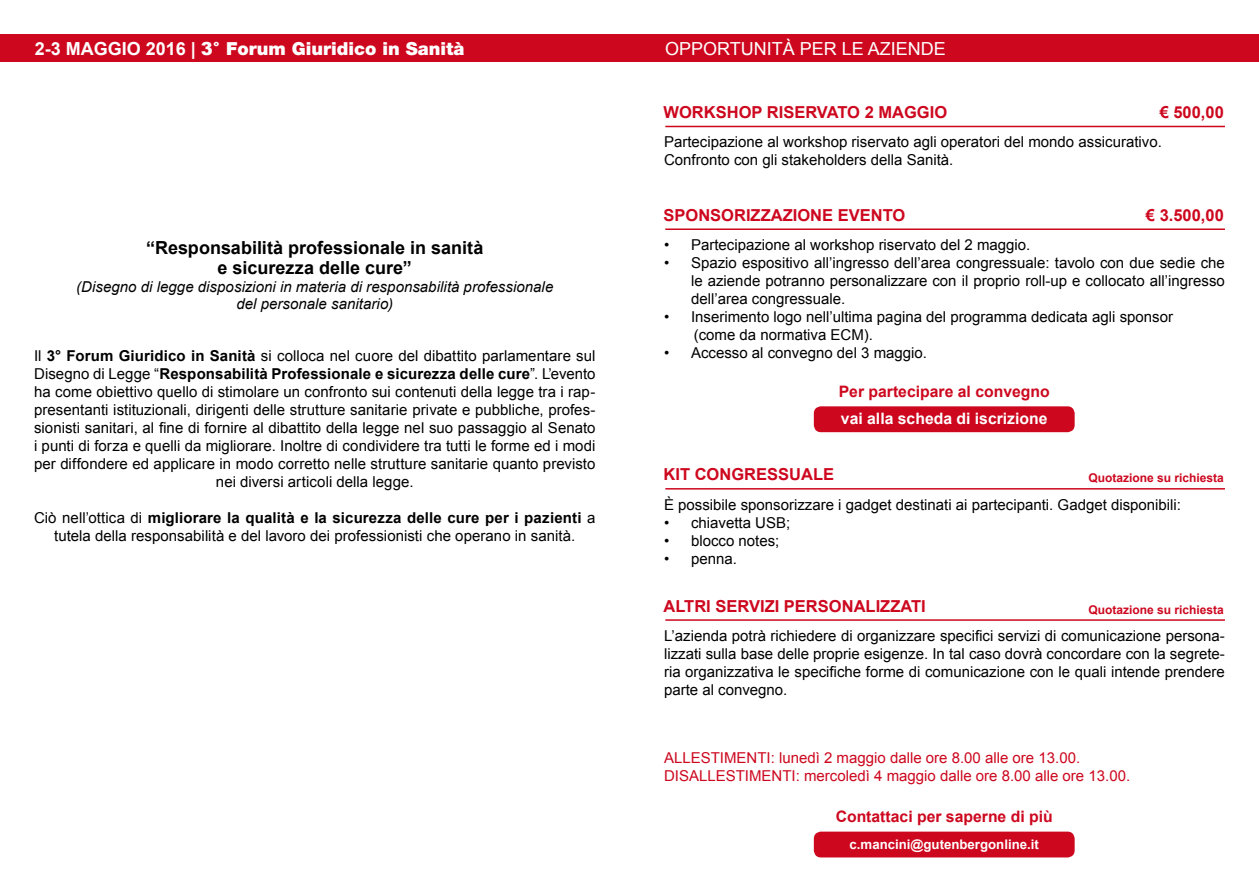
<style>
.page{position:relative;width:1259px;height:893px;background:#fff}
.page>*{position:absolute;margin:0;border:0;box-sizing:border-box;transform-origin:0 0}
.t1{font:700 18px "Arial";color:#000}
.t2{font:900 18px "Helvetica Neue LT Std";color:#fff}
.t3{font:18px "Arial";color:#fff}
.t4{font:700 16.5px "Arial";color:#cd071e}
.t5{font:700 15.75px "Arial";color:#cd071e}
.t6{font:700 15.75px "Arial";color:#fff}
.t7{font:15px/18px "Arial";color:#000;text-align:center}
.t8{font:15px "Arial";color:#cd071e}
.t9{font:italic 15px "Arial";letter-spacing:.005em;color:#000}
.t10{font:700 13.2px "Arial";color:#fff}
.t11{font:700 12px "Arial";color:#cd071e}
.s1{font-family:"Arial";font-weight:700}
.s2{font-family:"Arial"}
.s3{font-weight:700}
</style>
<div class="page">
<div style="left:0;top:34px;width:1259px;height:28px;background:#cd071e"></div>
<hr style="left:665px;top:126px;width:560px;height:1px;background:#cd071e">
<hr style="left:665px;top:228px;width:560px;height:2px;background:#cd071e">
<hr style="left:665px;top:488px;width:560px;height:2px;background:#cd071e">
<hr style="left:665px;top:619px;width:560px;height:2px;background:#cd071e">
<div style="left:814px;top:832px;width:260px;height:25px;background:#cd071e;border-radius:7px"></div>
<div style="left:814px;top:406px;width:260px;height:26px;background:#cd071e;border-radius:7px"></div>
<p class="t2" style="left:35px;top:38px;width:431px"><span class="s1">2-3 MAGGIO 2016 |</span> <span class="s2">3°</span> Forum Giuridico in Sanità</p>
<p class="t1" style="left:146px;top:236px;width:339px">“Responsabilità professionale in sanità</p>
<p class="t1" style="left:218px;top:256px;width:196px">e sicurezza delle cure”</p>
<p class="t9" style="left:76px;top:277px;width:479px">(Disegno di legge disposizioni in materia di responsabilità professionale</p>
<p class="t9" style="left:236px;top:294px;width:158px">del personale sanitario)</p>
<p class="t7" style="left:34px;top:347px;width:563px">Il <span class="s3">3° Forum Giuridico in Sanità</span> si colloca nel cuore del dibattito parlamentare sul Disegno di Legge “<span class="s3">Responsabilità Professionale e sicurezza delle cure</span>”. L’evento ha come obiettivo quello di stimolare un confronto sui contenuti della legge tra i rap&shy;presentanti istituzionali, dirigenti delle strutture sanitarie private e pubbliche, profes&shy;sionisti sanitari, al fine di fornire al dibattito della legge nel suo passaggio al Senato i punti di forza e quelli da migliorare. Inoltre di condividere tra tutti le forme ed i modi per diffondere ed applicare in modo corretto nelle strutture sanitarie quanto previsto nei diversi articoli della legge.</p>
<p class="t7" style="left:34px;top:509px;width:563px">Ciò nell’ottica di <span class="s3">migliorare la qualità e la sicurezza delle cure per i pazienti</span> a tutela della responsabilità e del lavoro dei professionisti che operano in sanità.</p>
<p class="t3" style="left:665px;top:37px;width:282px">OPPORTUNITÀ PER LE AZIENDE</p>
<p class="t4" style="left:663px;top:101px;width:285px">WORKSHOP RISERVATO 2 MAGGIO</p>
<p class="t4" style="left:1159px;top:101px;width:66px">€ 500,00</p>
<p class="t7" style="left:664px;top:133px;width:499px">Partecipazione al workshop riservato agli operatori del mondo assicurativo.</p>
<p class="t7" style="left:664px;top:151px;width:291px">Confronto con gli stakeholders della Sanità.</p>
<p class="t4" style="left:663px;top:204px;width:243px">SPONSORIZZAZIONE EVENTO</p>
<p class="t4" style="left:1146px;top:204px;width:79px">€ 3.500,00</p>
<p class="t7" style="left:664px;top:236px;width:368px">• Partecipazione al workshop riservato del 2 maggio.</p>
<p class="t7" style="left:691px;top:254px;width:535px;text-align:justify;text-indent:-27px">• Spazio espositivo all’ingresso dell’area congressuale: tavolo con due sedie che le aziende potranno personalizzare con il proprio roll-up e collocato all’ingresso dell’area congressuale.</p>
<p class="t7" style="left:664px;top:308px;width:510px">• Inserimento logo nell’ultima pagina del programma dedicata agli sponsor</p>
<p class="t7" style="left:694px;top:326px;width:181px">(come da normativa ECM).</p>
<p class="t7" style="left:664px;top:344px;width:264px">• Accesso al convegno del 3 maggio.</p>
<p class="t5" style="left:838px;top:381px;width:212px">Per partecipare al convegno</p>
<p class="t6" style="left:841px;top:408px;width:208px">vai alla scheda di iscrizione</p>
<p class="t4" style="left:663px;top:464px;width:172px">KIT CONGRESSUALE</p>
<p class="t11" style="left:1088px;top:470px;width:137px">Quotazione su richiesta</p>
<p class="t7" style="left:664px;top:495px;width:518px">È possibile sponsorizzare i gadget destinati ai partecipanti. Gadget disponibili:</p>
<p class="t7" style="left:664px;top:513px;width:128px">• chiavetta USB;</p>
<p class="t7" style="left:664px;top:531px;width:117px">• blocco notes;</p>
<p class="t7" style="left:664px;top:549px;width:74px">• penna.</p>
<p class="t4" style="left:663px;top:595px;width:264px">ALTRI SERVIZI PERSONALIZZATI</p>
<p class="t11" style="left:1088px;top:601px;width:137px">Quotazione su richiesta</p>
<p class="t7" style="left:664px;top:627px;width:562px;text-align:justify">L’azienda potrà richiedere di organizzare specifici servizi di comunicazione persona&shy;lizzati sulla base delle proprie esigenze. In tal caso dovrà concordare con la segrete&shy;ria organizzativa le specifiche forme di comunicazione con le quali intende prendere parte al convegno.</p>
<p class="t8" style="left:664px;top:748px;width:418px">ALLESTIMENTI: lunedì 2 maggio dalle ore 8.00 alle ore 13.00.</p>
<p class="t8" style="left:664px;top:766px;width:468px">DISALLESTIMENTI: mercoledì 4 maggio dalle ore 8.00 alle ore 13.00.</p>
<p class="t5" style="left:835px;top:806px;width:219px">Contattaci per saperne di più</p>
<p class="t10" style="left:849px;top:836px;width:191px">c.mancini@gutenbergonline.it</p>
</div>
